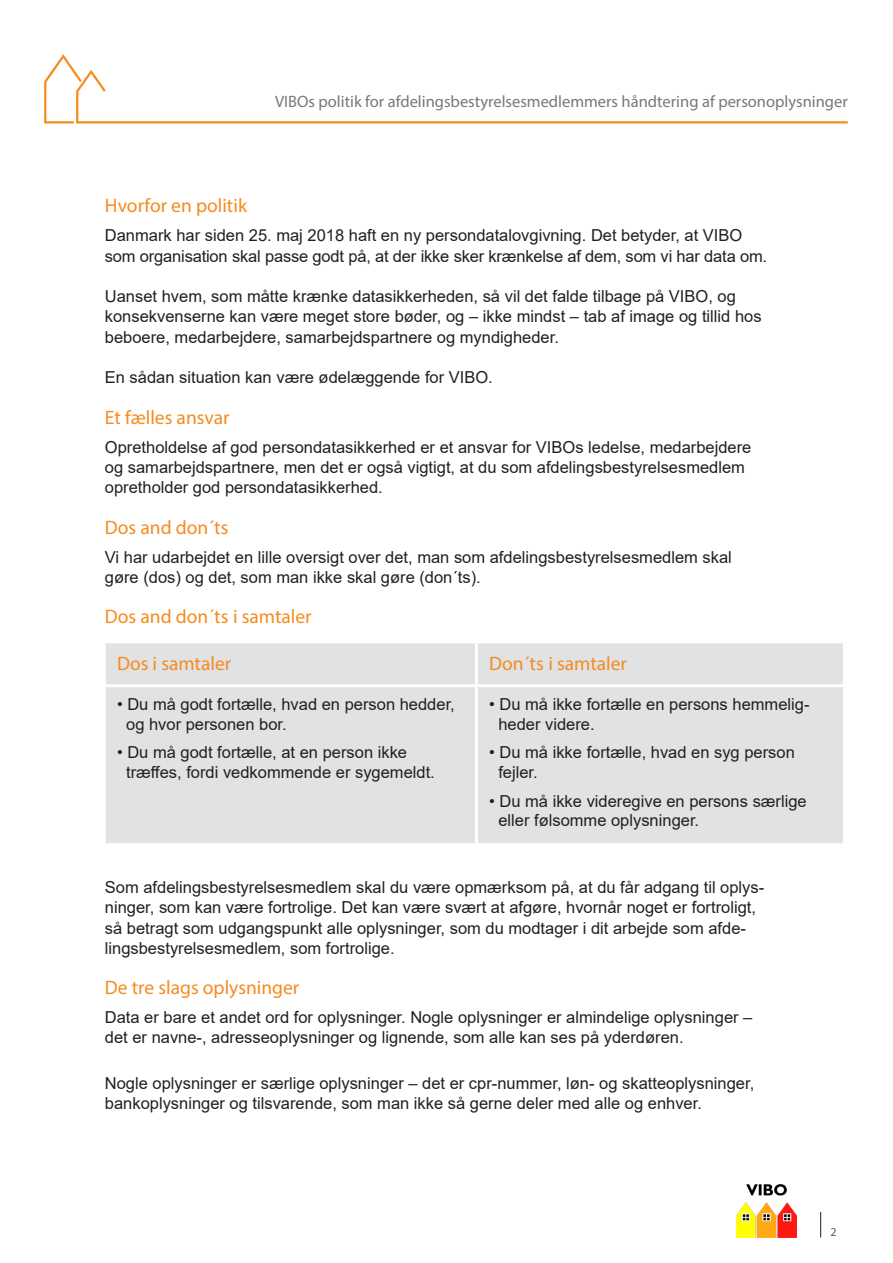
<style>
.page{position:relative;width:893px;height:1263px;background:#fff}
.page>*{position:absolute;margin:0;border:0;box-sizing:border-box;transform-origin:0 0}
.t1{font:19.5px "Myriad Pro";color:#f68b1f}
.t2{font:16.5px/20.2px "Arial";color:#231f20}
.t3{font:16.5px "Myriad Pro";color:#76787b}
.t4{font:12px "Myriad Pro";color:#57585a}
</style>
<div class="page">
<svg style="left:820px;top:1212px;width:1px;height:25px"></svg>
<img style="left:737px;top:1184px;width:60px;height:53px">
<svg style="left:44px;top:54px;width:804px;height:70px"></svg>
<div style="left:106px;top:643px;width:737px;height:200px;background:#e1e2e4"></div>
<hr style="left:103px;top:684px;width:373px;height:3px;background:#fff">
<hr style="left:476px;top:684px;width:370px;height:3px;background:#fff">
<hr style="left:475px;top:643px;width:3px;height:41px;background:#fff">
<hr style="left:475px;top:687px;width:3px;height:156px;background:#fff">
<p class="t3" style="left:275px;top:92px;width:574px">VIBOs politik for afdelingsbestyrelsesmedlemmers håndtering af personoplysninger</p>
<p class="t1" style="left:105px;top:194px;width:144px">Hvorfor en politik</p>
<p class="t2" style="left:105px;top:225px;width:664px">Danmark har siden 25. maj 2018 haft en ny persondatalovgivning. Det betyder, at VIBO som organisation skal passe godt på, at der ikke sker krænkelse af dem, som vi har data om.</p>
<p class="t2" style="left:105px;top:286px;width:658px">Uanset hvem, som måtte krænke datasikkerheden, så vil det falde tilbage på VIBO, og konsekvenserne kan være meget store bøder, og – ikke mindst – tab af image og tillid hos beboere, medarbejdere, samarbejdspartnere og myndigheder.</p>
<p class="t2" style="left:105px;top:367px;width:389px">En sådan situation kan være ødelæggende for VIBO.</p>
<p class="t1" style="left:105px;top:405px;width:126px">Et fælles ansvar</p>
<p class="t2" style="left:105px;top:437px;width:648px">Opretholdelse af god persondatasikkerhed er et ansvar for VIBOs ledelse, medarbejdere og samarbejdspartnere, men det er også vigtigt, at du som afdelingsbestyrelsesmedlem opretholder god persondatasikkerhed.</p>
<p class="t1" style="left:105px;top:515px;width:125px">Dos and don´ts</p>
<p class="t2" style="left:105px;top:547px;width:628px">Vi har udarbejdet en lille oversigt over det, man som afdelingsbestyrelsesmedlem skal gøre (dos) og det, som man ikke skal gøre (don´ts).</p>
<p class="t1" style="left:105px;top:605px;width:208px">Dos and don´ts i samtaler</p>
<p class="t1" style="left:117px;top:651px;width:116px">Dos i samtaler</p>
<p class="t1" style="left:489px;top:651px;width:139px">Don´ts i samtaler</p>
<p class="t2" style="left:117px;top:694px;width:339px">• Du må godt fortælle, hvad en person hedder,</p>
<p class="t2" style="left:126px;top:714px;width:162px">og hvor personen bor.</p>
<p class="t2" style="left:117px;top:742px;width:292px">• Du må godt fortælle, at en person ikke</p>
<p class="t2" style="left:126px;top:762px;width:310px">træffes, fordi vedkommende er sygemeldt.</p>
<p class="t2" style="left:489px;top:694px;width:322px">• Du må ikke fortælle en persons hemmelig-</p>
<p class="t2" style="left:498px;top:714px;width:98px">heder videre.</p>
<p class="t2" style="left:489px;top:742px;width:307px">• Du må ikke fortælle, hvad en syg person</p>
<p class="t2" style="left:498px;top:762px;width:41px">fejler.</p>
<p class="t2" style="left:489px;top:790px;width:319px">• Du må ikke videregive en persons særlige</p>
<p class="t2" style="left:498px;top:810px;width:202px">eller følsomme oplysninger.</p>
<p class="t2" style="left:105px;top:877px;width:661px">Som afdelingsbestyrelsesmedlem skal du være opmærksom på, at du får adgang til oplys&shy;ninger, som kan være fortrolige. Det kan være svært at afgøre, hvornår noget er fortroligt, så betragt som udgangspunkt alle oplysninger, som du modtager i dit arbejde som afde&shy;lingsbestyrelsesmedlem, som fortrolige.</p>
<p class="t1" style="left:105px;top:975px;width:196px">De tre slags oplysninger</p>
<p class="t2" style="left:105px;top:1007px;width:649px">Data er bare et andet ord for oplysninger. Nogle oplysninger er almindelige oplysninger – det er navne-, adresseoplysninger og lignende, som alle kan ses på yderdøren.</p>
<p class="t2" style="left:105px;top:1073px;width:651px">Nogle oplysninger er særlige oplysninger – det er cpr-nummer, løn- og skatteoplysninger, bankoplysninger og tilsvarende, som man ikke så gerne deler med alle og enhver.</p>
<p class="t4" style="left:830px;top:1224px;width:8px">2</p>
</div>
